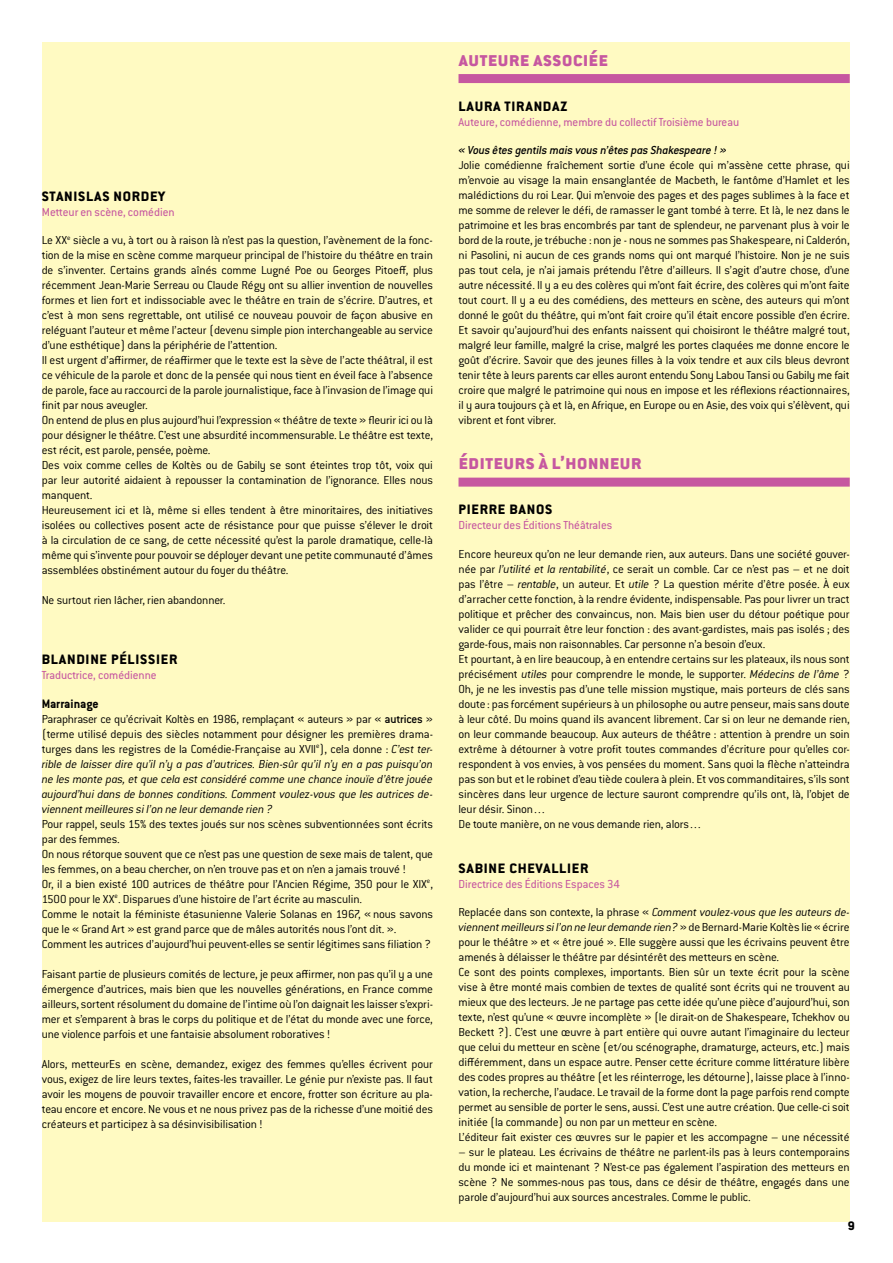
<style>
.page{position:relative;width:893px;height:1263px;background:#fff}
.page>*{position:absolute;margin:0;border:0;box-sizing:border-box;transform-origin:0 0}
.t1{font:800 21px "Conduit ITC Std";color:#c657a0}
.t2{font:800 15px "Conduit ITC Std";letter-spacing:.09em;color:#000}
.t3{font:700 13.5px "Conduit ITC Std";color:#000}
.t4{font:800 13.5px "Conduit ITC Std";color:#000}
.t5{font:300 12.75px/15px "Conduit ITC Std";letter-spacing:-.015em;color:#000}
.t6{font:italic 300 12.75px/15px "Conduit ITC Std";letter-spacing:-.015em;color:#000;text-align:justify}
.t7{font:12.75px "Conduit ITC Std";color:#c657a0}
.t8{font:italic 500 12.75px "Conduit ITC Std";letter-spacing:-.015em;color:#000}
.s1{font-style:normal}
.s2{font-weight:500;font-style:normal}
.s3{font-style:italic}
</style>
<div class="page">
<div style="left:42px;top:43px;width:808px;height:1178px;background:#fffac2"></div>
<div style="left:458px;top:74px;width:392px;height:9px;background:#c657a0"></div>
<div style="left:458px;top:478px;width:392px;height:9px;background:#c657a0"></div>
<p class="t2" style="left:42px;top:187px;width:125px">STANISLAS NORDEY</p>
<p class="t7" style="left:42px;top:204px;width:134px">Metteur en scène, comédien</p>
<p class="t5" style="left:42px;top:232px;width:393px">Le XX<sup>e</sup> siècle a vu, à tort ou à raison là n’est pas la question, l’avènement de la fonc&shy;tion de la mise en scène comme marqueur principal de l’histoire du théâtre en train de s’inventer. Certains grands aînés comme Lugné Poe ou Georges Pitoeff, plus récemment Jean-Marie Serreau ou Claude Régy ont su allier invention de nouvelles formes et lien fort et indissociable avec le théâtre en train de s’écrire. D’autres, et c’est à mon sens regrettable, ont utilisé ce nouveau pouvoir de façon abusive en reléguant l’auteur et même l’acteur (devenu simple pion interchangeable au service d’une esthétique) dans la périphérie de l’attention.<br>Il est urgent d’affirmer, de réaffirmer que le texte est la sève de l’acte théâtral, il est ce véhicule de la parole et donc de la pensée qui nous tient en éveil face à l’absence de parole, face au raccourci de la parole journalistique, face à l’invasion de l’image qui finit par nous aveugler.<br>On entend de plus en plus aujourd’hui l’expression « théâtre de texte » fleurir ici ou là pour désigner le théâtre. C’est une absurdité incommensurable. Le théâtre est texte, est récit, est parole, pensée, poème.<br>Des voix comme celles de Koltès ou de Gabily se sont éteintes trop tôt, voix qui par leur autorité aidaient à repousser la contamination de l’ignorance. Elles nous manquent.<br>Heureusement ici et là, même si elles tendent à être minoritaires, des initiatives isolées ou collectives posent acte de résistance pour que puisse s’élever le droit à la circulation de ce sang, de cette nécessité qu’est la parole dramatique, celle-là même qui s’invente pour pouvoir se déployer devant une petite communauté d’âmes assemblées obstinément autour du foyer du théâtre.</p>
<p class="t5" style="left:42px;top:592px;width:185px">Ne surtout rien lâcher, rien abandonner.</p>
<p class="t2" style="left:42px;top:650px;width:137px">BLANDINE PÉLISSIER</p>
<p class="t7" style="left:42px;top:667px;width:116px">Traductrice, comédienne</p>
<p class="t3" style="left:42px;top:695px;width:58px">Marrainage</p>
<p class="t6" style="left:42px;top:711px;width:393px"><span class="s1">Paraphraser ce qu’écrivait Koltès en 1986, remplaçant « auteurs » par «</span> <span class="s2">autrices</span> <span class="s1">» (terme utilisé depuis des siècles notamment pour désigner les premières drama&shy;turges dans les registres de la Comédie-Française au XVII</span><sup>e</sup><span class="s1">), cela donne :</span> C’est ter&shy;rible de laisser dire qu’il n’y a pas d’autrices. Bien-sûr qu’il n’y en a pas puisqu’on ne les monte pas, et que cela est considéré comme une chance inouïe d’être jouée aujourd’hui dans de bonnes conditions. Comment voulez-vous que les autrices de&shy;viennent meilleures si l’on ne leur demande rien ?</p>
<p class="t5" style="left:42px;top:816px;width:393px">Pour rappel, seuls 15% des textes joués sur nos scènes subventionnées sont écrits par des femmes.<br>On nous rétorque souvent que ce n’est pas une question de sexe mais de talent, que les femmes, on a beau chercher, on n’en trouve pas et on n’en a jamais trouvé !<br>Or, il a bien existé 100 autrices de théâtre pour l’Ancien Régime, 350 pour le XIX<sup>e</sup>, 1500 pour le XX<sup>e</sup>. Disparues d’une histoire de l’art écrite au masculin.<br>Comme le notait la féministe étasunienne Valerie Solanas en 1967, «nous savons que le « Grand Art » est grand parce que de mâles autorités nous l’ont dit. ».<br>Comment les autrices d’aujourd’hui peuvent-elles se sentir légitimes sans filiation ?</p>
<p class="t5" style="left:42px;top:966px;width:393px;text-align:justify">Faisant partie de plusieurs comités de lecture, je peux affirmer, non pas qu’il y a une émergence d’autrices, mais bien que les nouvelles générations, en France comme ailleurs, sortent résolument du domaine de l’intime où l’on daignait les laisser s’expri&shy;mer et s’emparent à bras le corps du politique et de l’état du monde avec une force, une violence parfois et une fantaisie absolument roboratives !</p>
<p class="t5" style="left:42px;top:1056px;width:393px;text-align:justify">Alors, metteurEs en scène, demandez, exigez des femmes qu’elles écrivent pour vous, exigez de lire leurs textes, faites-les travailler. Le génie pur n’existe pas. Il faut avoir les moyens de pouvoir travailler encore et encore, frotter son écriture au pla&shy;teau encore et encore. Ne vous et ne nous privez pas de la richesse d’une moitié des créateurs et participez à sa désinvisibilisation !</p>
<h1 class="t1" style="left:458px;top:46px;width:151px">AUTEURE ASSOCIÉE</h1>
<p class="t2" style="left:458px;top:97px;width:110px">LAURA TIRANDAZ</p>
<p class="t7" style="left:458px;top:114px;width:282px">Auteure, comédienne, membre du collectif Troisième bureau</p>
<p class="t8" style="left:458px;top:142px;width:270px">« Vous êtes gentils mais vous n’êtes pas Shakespeare ! »</p>
<p class="t5" style="left:458px;top:157px;width:393px;text-align:justify">Jolie comédienne fraîchement sortie d’une école qui m’assène cette phrase, qui m’envoie au visage la main ensanglantée de Macbeth, le fantôme d’Hamlet et les malédictions du roi Lear. Qui m’envoie des pages et des pages sublimes à la face et me somme de relever le défi, de ramasser le gant tombé à terre. Et là, le nez dans le patrimoine et les bras encombrés par tant de splendeur, ne parvenant plus à voir le bord de la route, je trébuche : non je - nous ne sommes pas Shakespeare, ni Calderón, ni Pasolini, ni aucun de ces grands noms qui ont marqué l’histoire. Non je ne suis pas tout cela, je n’ai jamais prétendu l’être d’ailleurs. Il s’agit d’autre chose, d’une autre nécessité. Il y a eu des colères qui m’ont fait écrire, des colères qui m’ont faite tout court. Il y a eu des comédiens, des metteurs en scène, des auteurs qui m’ont donné le goût du théâtre, qui m’ont fait croire qu’il était encore possible d’en écrire.<br>Et savoir qu’aujourd’hui des enfants naissent qui choisiront le théâtre malgré tout, malgré leur famille, malgré la crise, malgré les portes claquées me donne encore le goût d’écrire. Savoir que des jeunes filles à la voix tendre et aux cils bleus devront tenir tête à leurs parents car elles auront entendu Sony Labou Tansi ou Gabily me fait croire que malgré le patrimoine qui nous en impose et les réflexions réactionnaires, il y aura toujours çà et là, en Afrique, en Europe ou en Asie, des voix qui s’élèvent, qui vibrent et font vibrer.</p>
<h1 class="t1" style="left:458px;top:450px;width:185px">ÉDITEURS À L’HONNEUR</h1>
<p class="t2" style="left:458px;top:500px;width:95px">PI ERRE BANOS</p>
<p class="t7" style="left:458px;top:517px;width:155px">Directeur des Éditions Théâtrales</p>
<p class="t5" style="left:458px;top:546px;width:393px">Encore heureux qu’on ne leur demande rien, aux auteurs. Dans une société gouver&shy;née par <span class="s3">l’utilité et la rentabilité</span>, ce serait un comble. Car ce n’est pas – et ne doit pas l’être – <span class="s3">rentable</span>, un auteur. Et <span class="s3">utile</span> ? La question mérite d’être posée. À eux d’arracher cette fonction, à la rendre évidente, indispensable. Pas pour livrer un tract politique et prêcher des convaincus, non. Mais bien user du détour poétique pour valider ce qui pourrait être leur fonction : des avant-gardistes, mais pas isolés ; des garde-fous, mais non raisonnables. Car personne n’a besoin d’eux.<br>Et pourtant, à en lire beaucoup, à en entendre certains sur les plateaux, ils nous sont précisément <span class="s3">utiles</span> pour comprendre le monde, le supporter. <span class="s3">Médecins de l’âme</span> ?<br>Oh, je ne les investis pas d’une telle mission mystique, mais porteurs de clés sans doute : pas forcément supérieurs à un philosophe ou autre penseur, mais sans doute à leur côté. Du moins quand ils avancent librement. Car si on leur ne demande rien, on leur commande beaucoup. Aux auteurs de théâtre : attention à prendre un soin extrême à détourner à votre profit toutes commandes d’écriture pour qu’elles cor&shy;respondent à vos envies, à vos pensées du moment. Sans quoi la flèche n’atteindra pas son but et le robinet d’eau tiède coulera à plein. Et vos commanditaires, s’ils sont sincères dans leur urgence de lecture sauront comprendre qu’ils ont, là, l’objet de leur désir. Sinon…<br>De toute manière, on ne vous demande rien, alors…</p>
<p class="t2" style="left:458px;top:859px;width:131px">SABI NE CH EVALLIER</p>
<p class="t7" style="left:458px;top:876px;width:163px">Directrice des Éditions Espaces 34</p>
<p class="t5" style="left:458px;top:904px;width:393px">Replacée dans son contexte, la phrase « <span class="s3">Comment voulez-vous que les auteurs de&shy;viennent meilleurs si l’on ne leur demande rien?</span> » de Bernard-Marie Koltès lie «écrire pour le théâtre » et « être joué ». Elle suggère aussi que les écrivains peuvent être amenés à délaisser le théâtre par désintérêt des metteurs en scène.<br>Ce sont des points complexes, importants. Bien sûr un texte écrit pour la scène vise à être monté mais combien de textes de qualité sont écrits qui ne trouvent au mieux que des lecteurs. Je ne partage pas cette idée qu’une pièce d’aujourd’hui, son texte, n’est qu’une « œuvre incomplète » (le dirait-on de Shakespeare, Tchekhov ou Beckett ?). C’est une œuvre à part entière qui ouvre autant l’imaginaire du lecteur que celui du metteur en scène (et/ou scénographe, dramaturge, acteurs, etc.) mais différemment, dans un espace autre. Penser cette écriture comme littérature libère des codes propres au théâtre (et les réinterroge, les détourne), laisse place à l’inno&shy;vation, la recherche, l’audace. Le travail de la forme dont la page parfois rend compte permet au sensible de porter le sens, aussi. C’est une autre création. Que celle-ci soit initiée (la commande) ou non par un metteur en scène.<br>L’éditeur fait exister ces œuvres sur le papier et les accompagne – une nécessité</p>
<p class="t5" style="left:458px;top:1144px;width:393px;text-align:justify">– sur le plateau. Les écrivains de théâtre ne parlent-ils pas à leurs contemporains du monde ici et maintenant ? N’est-ce pas également l’aspiration des metteurs en scène ? Ne sommes-nous pas tous, dans ce désir de théâtre, engagés dans une parole d’aujourd’hui aux sources ancestrales. Comme le public.</p>
<p class="t4" style="left:848px;top:1218px;width:9px">9</p>
</div>
